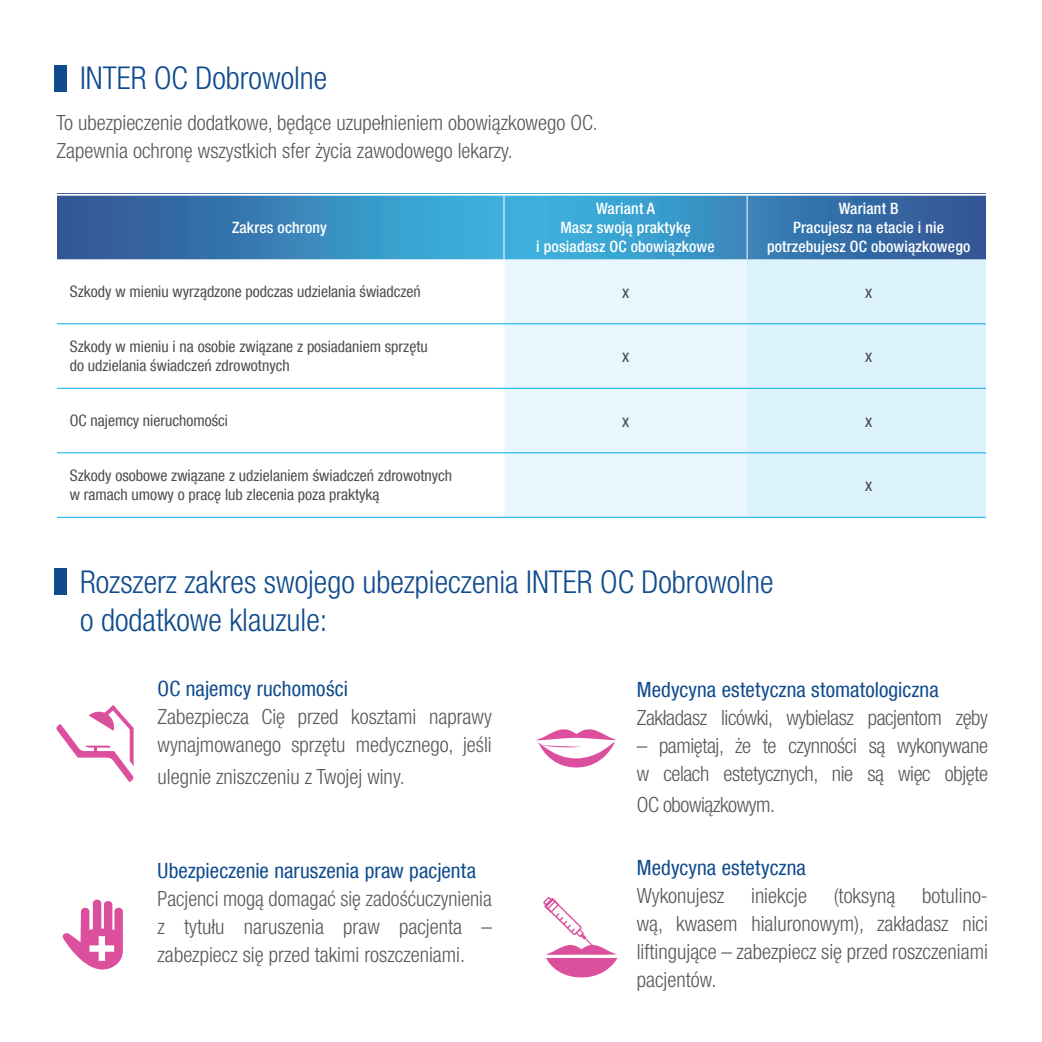
<style>
.page{position:relative;width:1042px;height:1042px;background:#fff}
.page>*{position:absolute;margin:0;border:0;box-sizing:border-box;transform-origin:0 0}
.t1{font:300 condensed 31.5px/37.8px "Helvetica Neue LT Com";color:#0f4b8d}
.t2{font:300 condensed 21px/28px "Helvetica Neue LT Com";color:#57585a}
.t3{font:300 condensed 21px/28px "Helvetica Neue LT Com";letter-spacing:-.02em;color:#57585a}
.t4{font:condensed 21px "Helvetica Neue LT Com";color:#0f4b8d}
.t5{font:condensed 17.5px "Helvetica Neue LT Com";color:#4b4c4d}
.t6{font:condensed 15.75px/18.9px "Helvetica Neue LT Com";color:#4b4c4d}
.t7{font:500 condensed 15.75px/18.9px "Helvetica Neue LT Com";letter-spacing:.01em;color:#fff;text-align:center}
</style>
<div class="page">
<div style="left:55px;top:65px;width:12px;height:26px;background:#0f4b8d"></div>
<div style="left:55px;top:568px;width:12px;height:27px;background:#0f4b8d"></div>
<img style="left:57px;top:196px;width:929px;height:63px">
<svg style="left:57px;top:259px;width:446px;height:258px"></svg>
<div style="left:504px;top:259px;width:243px;height:258px;background:#e8f6fd"></div>
<div style="left:747px;top:259px;width:239px;height:258px;background:#dcf2fc"></div>
<hr style="left:747px;top:388px;width:243px;height:1px;background:#00aeef">
<hr style="left:747px;top:452px;width:243px;height:1px;background:#00aeef">
<hr style="left:747px;top:517px;width:243px;height:1px;background:#00aeef">
<hr style="left:55px;top:388px;width:449px;height:1px;background:#00aeef">
<hr style="left:504px;top:388px;width:243px;height:1px;background:#00aeef">
<hr style="left:55px;top:452px;width:449px;height:1px;background:#00aeef">
<hr style="left:504px;top:452px;width:243px;height:1px;background:#00aeef">
<hr style="left:55px;top:517px;width:449px;height:1px;background:#00aeef">
<hr style="left:504px;top:517px;width:243px;height:1px;background:#00aeef">
<hr style="left:55px;top:323px;width:449px;height:1px;background:#00aeef">
<hr style="left:504px;top:323px;width:243px;height:1px;background:#00aeef">
<hr style="left:747px;top:323px;width:243px;height:1px;background:#00aeef">
<hr style="left:503px;top:196px;width:1px;height:63px;background:#fff">
<hr style="left:747px;top:196px;width:1px;height:63px;background:#fff">
<div style="left:986px;top:162px;width:49px;height:374px;background:#fff"></div>
<svg style="left:536px;top:729px;width:81px;height:38px"></svg>
<svg style="left:543px;top:897px;width:74px;height:80px"></svg>
<svg style="left:62px;top:899px;width:61px;height:71px"></svg>
<svg style="left:56px;top:705px;width:78px;height:77px"></svg>
<h1 class="t1" style="left:80px;top:59px;width:249px">INTER OC Dobrowolne</h1>
<p class="t2" style="left:56px;top:109px;width:543px">To ubezpieczenie dodatkowe, będące uzupełnieniem obowiązkowego OC.<br>Zapewnia ochronę wszystkich sfer życia zawodowego lekarzy.</p>
<p class="t7" style="left:232px;top:218px;width:96px">Zakres ochrony</p>
<p class="t7" style="left:536px;top:199px;width:180px">Wariant A<br>Masz swoją praktykę<br>i posiadasz OC obowiązkowe</p>
<p class="t7" style="left:767px;top:199px;width:205px">Wariant B<br>Pracujesz na etacie i nie potrzebujesz OC obowiązkowego</p>
<p class="t6" style="left:70px;top:282px;width:352px">Szkody w mieniu wyrządzone podczas udzielania świadczeń</p>
<p class="t5" style="left:622px;top:281px;width:9px">x</p>
<p class="t5" style="left:865px;top:281px;width:9px">x</p>
<p class="t6" style="left:70px;top:337px;width:359px">Szkody w mieniu i na osobie związane z posiadaniem sprzętu do udzielania świadczeń zdrowotnych</p>
<p class="t5" style="left:622px;top:346px;width:9px">x</p>
<p class="t5" style="left:865px;top:346px;width:9px">x</p>
<p class="t6" style="left:70px;top:411px;width:160px">OC najemcy nieruchomości</p>
<p class="t5" style="left:622px;top:410px;width:9px">x</p>
<p class="t5" style="left:865px;top:410px;width:9px">x</p>
<p class="t6" style="left:70px;top:466px;width:384px">Szkody osobowe związane z udzielaniem świadczeń zdrowotnych w ramach umowy o pracę lub zlecenia poza praktyką</p>
<h1 class="t1" style="left:80px;top:563px;width:695px">Rozszerz zakres swojego ubezpieczenia INTER OC Dobrowolne o dodatkowe klauzule:</h1>
<p class="t5" style="left:865px;top:475px;width:9px">x</p>
<p class="t4" style="left:158px;top:676px;width:192px">OC najemcy ruchomości</p>
<p class="t2" style="left:158px;top:702px;width:336px">Zabezpiecza Cię przed kosztami naprawy wynajmowanego sprzętu medycznego, jeśli</p>
<p class="t2" style="left:158px;top:762px;width:249px">ulegnie zniszczeniu z Twojej winy.</p>
<p class="t4" style="left:158px;top:858px;width:320px">Ubezpieczenie naruszenia praw pacjenta</p>
<p class="t2" style="left:158px;top:884px;width:336px;text-align:justify">Pacjenci mogą domagać się zadośćuczynienia z tytułu naruszenia praw pacjenta – zabezpiecz się przed takimi roszczeniami.</p>
<p class="t4" style="left:637px;top:677px;width:303px">Medycyna estetyczna stomatologiczna</p>
<p class="t3" style="left:637px;top:703px;width:353px">Zakładasz licówki, wybielasz pacjentom zęby</p>
<p class="t3" style="left:637px;top:731px;width:353px">– pamiętaj, że te czynności są wykonywane w celach estetycznych, nie są więc objęte</p>
<p class="t3" style="left:637px;top:790px;width:140px">OC obowiązkowym.</p>
<p class="t4" style="left:637px;top:855px;width:171px">Medycyna estetyczna</p>
<p class="t2" style="left:637px;top:881px;width:89px">Wykonujesz</p>
<p class="t2" style="left:751px;top:881px;width:57px">iniekcje</p>
<p class="t2" style="left:834px;top:881px;width:63px">(toksyną</p>
<p class="t2" style="left:637px;top:881px;width:353px;text-align:justify;text-indent:285px">botulino&shy;wą, kwasem hialuronowym), zakładasz nici liftingujące – zabezpiecz się przed roszczeniami pacjentów.</p>
</div>
